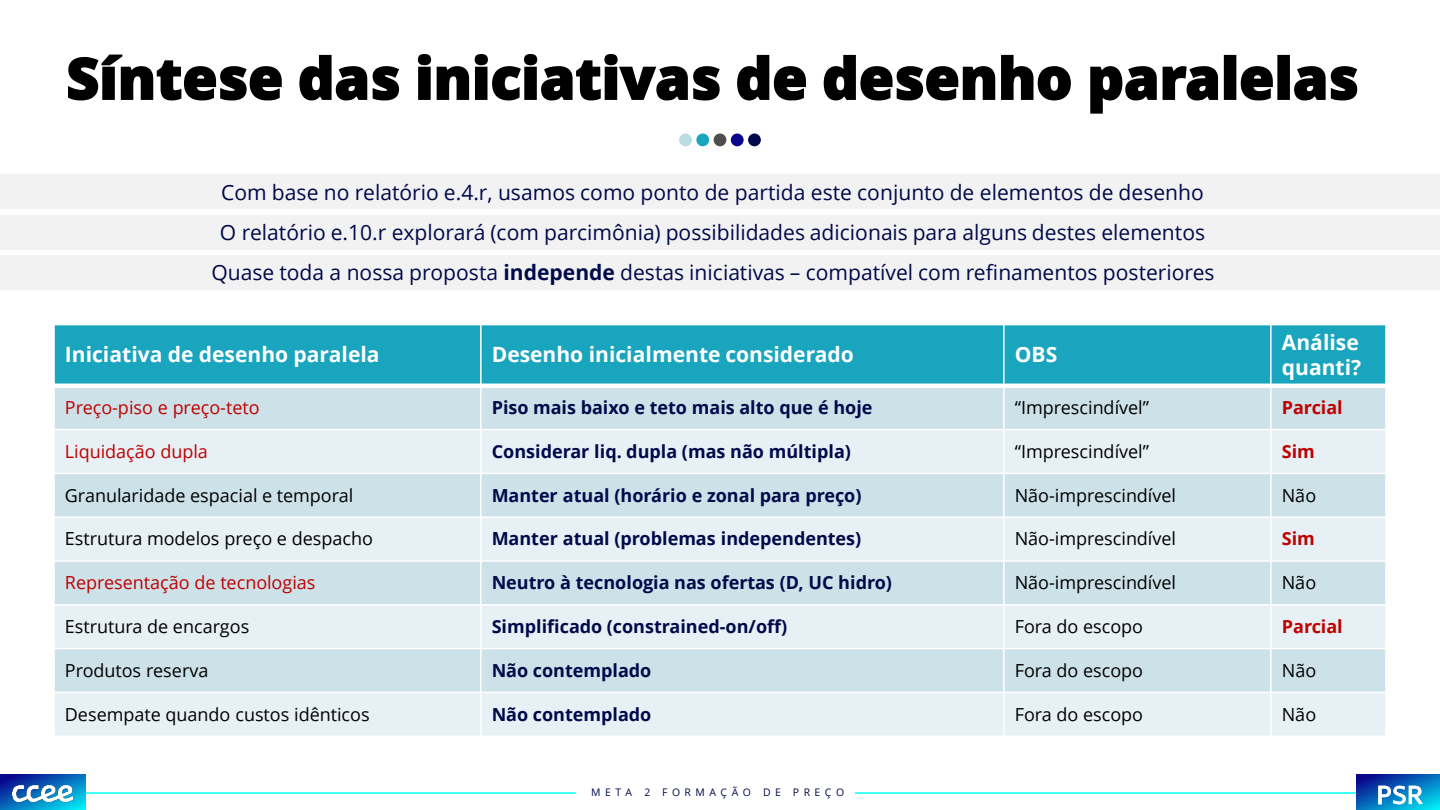
<style>
.page{position:relative;width:1440px;height:810px;background:#fff}
.page>*{position:absolute;margin:0;border:0;box-sizing:border-box;transform-origin:0 0}
.t1{font:800 57.15px "Open Sans";color:#000}
.t2{font:21px/40.2px "Open Sans";color:#00094a;text-align:center}
.t3{font:700 21px/25.2px "Open Sans";color:#fff}
.t4{font:18px "Open Sans";color:#000}
.t5{font:700 18px "Open Sans";color:#00094a}
.t6{font:18px "Open Sans";color:#c00000}
.t7{font:700 18px "Open Sans";color:#c00000}
.t8{font:10.5px "Open Sans";letter-spacing:.43em;color:#00094a}
.s1{font-weight:700}
</style>
<div class="page">
<hr style="left:855px;top:792px;width:513px;height:2px;background:#0ff">
<svg style="left:1356px;top:775px;width:84px;height:35px"></svg>
<hr style="left:62px;top:792px;width:514px;height:2px;background:#0ff">
<svg style="left:0;top:775px;width:86px;height:35px"></svg>
<img style="left:8px;top:782px;width:70px;height:26px">
<div style="left:679px;top:134px;width:13px;height:12px;background:#b9dde2;border-radius:50%"></div>
<div style="left:696px;top:134px;width:13px;height:12px;background:#19a5be;border-radius:50%"></div>
<div style="left:714px;top:134px;width:12px;height:12px;background:#4d4d4d;border-radius:50%"></div>
<div style="left:731px;top:134px;width:13px;height:12px;background:#09068d;border-radius:50%"></div>
<div style="left:748px;top:134px;width:13px;height:12px;background:#00094a;border-radius:50%"></div>
<svg style="left:1378px;top:786px;width:45px;height:18px"></svg>
<div style="left:0;top:256px;width:1440px;height:34px;background:#f2f2f2"></div>
<div style="left:0;top:215px;width:1440px;height:35px;background:#f2f2f2"></div>
<div style="left:0;top:175px;width:1440px;height:34px;background:#f2f2f2"></div>
<svg style="left:68px;top:54px;width:214px;height:47px"></svg>
<svg style="left:299px;top:54px;width:101px;height:47px"></svg>
<svg style="left:417px;top:54px;width:303px;height:47px"></svg>
<svg style="left:737px;top:54px;width:69px;height:47px"></svg>
<svg style="left:823px;top:54px;width:248px;height:47px"></svg>
<svg style="left:1090px;top:66px;width:129px;height:48px"></svg>
<div style="left:1224px;top:55px;width:12px;height:45px;border:2px solid #000"></div>
<svg style="left:1240px;top:66px;width:33px;height:35px"></svg>
<div style="left:1277px;top:55px;width:13px;height:45px;border:2px solid #000"></div>
<svg style="left:1294px;top:66px;width:64px;height:35px"></svg>
<div style="left:54px;top:325px;width:427px;height:61px;background:#19a5be"></div>
<div style="left:481px;top:325px;width:523px;height:61px;background:#19a5be"></div>
<div style="left:1004px;top:325px;width:267px;height:61px;background:#19a5be"></div>
<div style="left:1271px;top:325px;width:115px;height:61px;background:#19a5be"></div>
<div style="left:54px;top:386px;width:427px;height:44px;background:#cce1e8"></div>
<div style="left:481px;top:386px;width:523px;height:44px;background:#cce1e8"></div>
<div style="left:1004px;top:386px;width:267px;height:44px;background:#cce1e8"></div>
<div style="left:1271px;top:386px;width:115px;height:44px;background:#cce1e8"></div>
<div style="left:54px;top:430px;width:427px;height:43px;background:#e7f0f4"></div>
<div style="left:481px;top:430px;width:523px;height:43px;background:#e7f0f4"></div>
<div style="left:1004px;top:430px;width:267px;height:43px;background:#e7f0f4"></div>
<div style="left:1271px;top:430px;width:115px;height:43px;background:#e7f0f4"></div>
<div style="left:54px;top:473px;width:427px;height:44px;background:#cce1e8"></div>
<div style="left:481px;top:473px;width:523px;height:44px;background:#cce1e8"></div>
<div style="left:1004px;top:473px;width:267px;height:44px;background:#cce1e8"></div>
<div style="left:1271px;top:473px;width:115px;height:44px;background:#cce1e8"></div>
<div style="left:54px;top:517px;width:427px;height:44px;background:#e7f0f4"></div>
<div style="left:481px;top:517px;width:523px;height:44px;background:#e7f0f4"></div>
<div style="left:1004px;top:517px;width:267px;height:44px;background:#e7f0f4"></div>
<div style="left:1271px;top:517px;width:115px;height:44px;background:#e7f0f4"></div>
<div style="left:54px;top:561px;width:427px;height:44px;background:#cce1e8"></div>
<div style="left:481px;top:561px;width:523px;height:44px;background:#cce1e8"></div>
<div style="left:1004px;top:561px;width:267px;height:44px;background:#cce1e8"></div>
<div style="left:1271px;top:561px;width:115px;height:44px;background:#cce1e8"></div>
<div style="left:54px;top:605px;width:427px;height:44px;background:#e7f0f4"></div>
<div style="left:481px;top:605px;width:523px;height:44px;background:#e7f0f4"></div>
<div style="left:1004px;top:605px;width:267px;height:44px;background:#e7f0f4"></div>
<div style="left:1271px;top:605px;width:115px;height:44px;background:#e7f0f4"></div>
<div style="left:54px;top:649px;width:427px;height:43px;background:#cce1e8"></div>
<div style="left:481px;top:649px;width:523px;height:43px;background:#cce1e8"></div>
<div style="left:1004px;top:649px;width:267px;height:43px;background:#cce1e8"></div>
<div style="left:1271px;top:649px;width:115px;height:43px;background:#cce1e8"></div>
<div style="left:54px;top:692px;width:427px;height:44px;background:#e7f0f4"></div>
<div style="left:481px;top:692px;width:523px;height:44px;background:#e7f0f4"></div>
<div style="left:1004px;top:692px;width:267px;height:44px;background:#e7f0f4"></div>
<div style="left:1271px;top:692px;width:115px;height:44px;background:#e7f0f4"></div>
<hr style="left:480px;top:324px;width:2px;height:413px;background:#fff">
<hr style="left:1003px;top:324px;width:2px;height:413px;background:#fff">
<hr style="left:1270px;top:324px;width:2px;height:413px;background:#fff">
<hr style="left:53px;top:384px;width:1334px;height:4px;background:#fff">
<hr style="left:53px;top:429px;width:1334px;height:1px;background:#fff">
<hr style="left:53px;top:473px;width:1334px;height:1px;background:#fff">
<hr style="left:53px;top:516px;width:1334px;height:2px;background:#fff">
<hr style="left:53px;top:560px;width:1334px;height:2px;background:#fff">
<hr style="left:53px;top:604px;width:1334px;height:2px;background:#fff">
<hr style="left:53px;top:648px;width:1334px;height:1px;background:#fff">
<hr style="left:53px;top:692px;width:1334px;height:1px;background:#fff">
<hr style="left:53px;top:324px;width:2px;height:413px;background:#fff">
<hr style="left:1385px;top:324px;width:2px;height:413px;background:#fff">
<hr style="left:53px;top:735px;width:1334px;height:2px;background:#fff">
<h1 class="t1" style="left:66px;top:35px;width:1294px">Síntese das iniciativas de desenho paralelas</h1>
<p class="t2" style="left:211px;top:171px;width:1005px">Com base no relatório e.4.r, usamos como ponto de partida este conjunto de elementos de desenho<br>O relatório e.10.r explorará (com parcimônia) possibilidades adicionais para alguns destes elementos<br>Quase toda a nossa proposta <span class="s1">independe</span> destas iniciativas – compatível com refinamentos posteriores</p>
<p class="t3" style="left:65px;top:342px;width:316px">Iniciativa de desenho paralela</p>
<p class="t3" style="left:492px;top:342px;width:364px">Desenho inicialmente considerado</p>
<p class="t3" style="left:1015px;top:342px;width:44px">OBS</p>
<p class="t3" style="left:1282px;top:329px;width:81px">Análise quanti?</p>
<p class="t6" style="left:65px;top:395px;width:196px">Preço-piso e preço-teto</p>
<p class="t5" style="left:492px;top:395px;width:382px">Piso mais baixo e teto mais alto que é hoje</p>
<p class="t4" style="left:1015px;top:395px;width:136px">“Imprescindível”</p>
<p class="t7" style="left:1282px;top:395px;width:63px">Parcial</p>
<p class="t6" style="left:65px;top:439px;width:144px">Liquidação dupla</p>
<p class="t5" style="left:492px;top:438px;width:361px">Considerar liq. dupla (mas não múltipla)</p>
<p class="t4" style="left:1015px;top:439px;width:136px">“Imprescindível”</p>
<p class="t7" style="left:1282px;top:438px;width:35px">Sim</p>
<p class="t4" style="left:65px;top:483px;width:290px">Granularidade espacial e temporal</p>
<p class="t5" style="left:492px;top:482px;width:371px">Manter atual (horário e zonal para preço)</p>
<p class="t4" style="left:1015px;top:483px;width:163px">Não-imprescindível</p>
<p class="t4" style="left:1282px;top:483px;width:36px">Não</p>
<p class="t4" style="left:65px;top:526px;width:310px">Estrutura modelos preço e despacho</p>
<p class="t5" style="left:492px;top:526px;width:371px">Manter atual (problemas independentes)</p>
<p class="t4" style="left:1015px;top:526px;width:163px">Não-imprescindível</p>
<p class="t7" style="left:1282px;top:526px;width:35px">Sim</p>
<p class="t6" style="left:65px;top:570px;width:252px">Representação de tecnologias</p>
<p class="t5" style="left:492px;top:570px;width:402px">Neutro à tecnologia nas ofertas (D, UC hidro)</p>
<p class="t4" style="left:1015px;top:570px;width:163px">Não-imprescindível</p>
<p class="t4" style="left:1282px;top:570px;width:36px">Não</p>
<p class="t4" style="left:65px;top:614px;width:186px">Estrutura de encargos</p>
<p class="t5" style="left:492px;top:614px;width:297px">Simplificado (constrained-on/off)</p>
<p class="t4" style="left:1015px;top:614px;width:130px">Fora do escopo</p>
<p class="t7" style="left:1282px;top:614px;width:63px">Parcial</p>
<p class="t4" style="left:65px;top:658px;width:145px">Produtos reserva</p>
<p class="t5" style="left:492px;top:658px;width:161px">Não contemplado</p>
<p class="t4" style="left:1015px;top:658px;width:130px">Fora do escopo</p>
<p class="t4" style="left:1282px;top:658px;width:36px">Não</p>
<p class="t4" style="left:65px;top:702px;width:306px">Desempate quando custos idênticos</p>
<p class="t5" style="left:492px;top:701px;width:161px">Não contemplado</p>
<p class="t4" style="left:1015px;top:702px;width:130px">Fora do escopo</p>
<p class="t4" style="left:1282px;top:702px;width:36px">Não</p>
<p class="t8" style="left:591px;top:785px;width:254px">META 2 FORMAÇÃO DE PREÇO</p>
</div>
